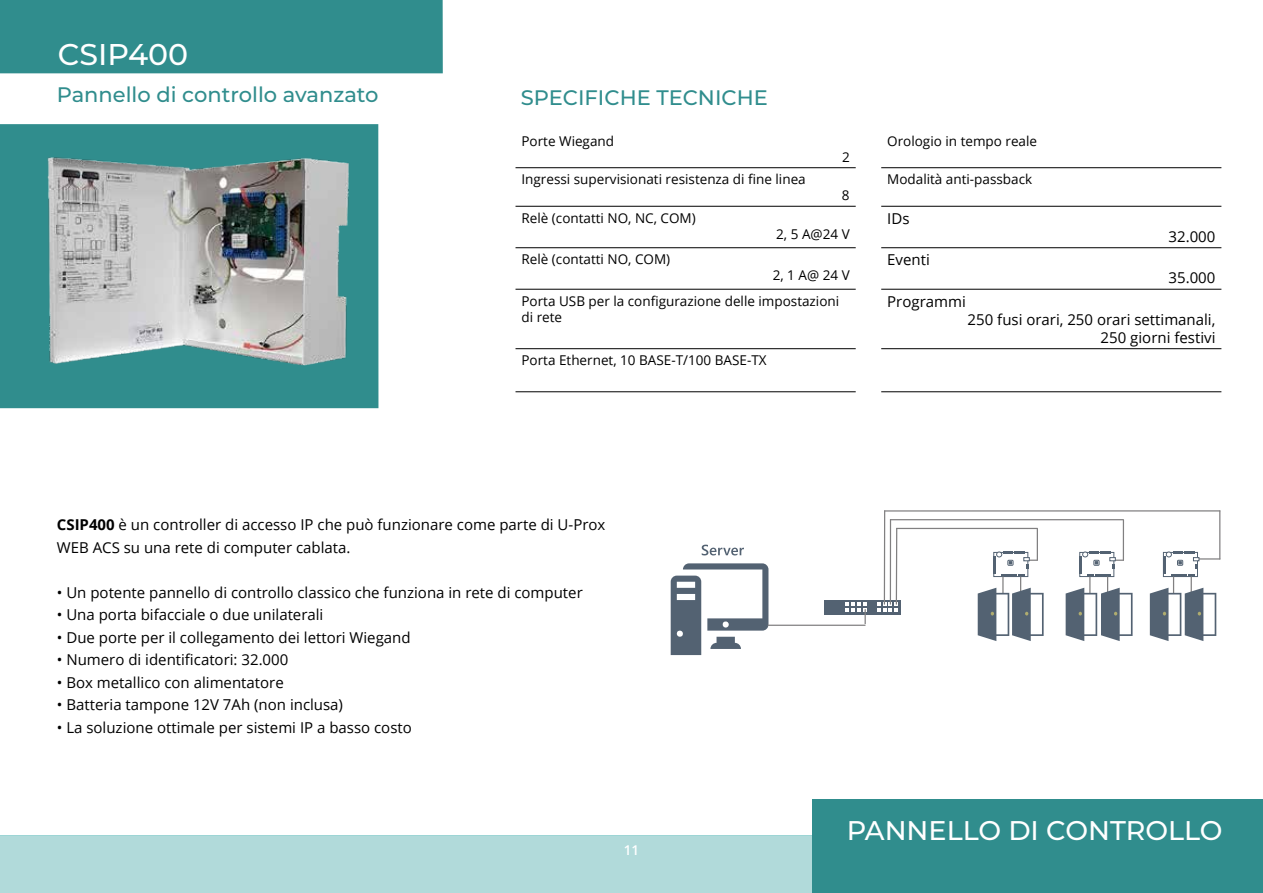
<style>
.page{position:relative;width:1263px;height:893px;background:#fff}
.page>*{position:absolute;margin:0;border:0;box-sizing:border-box;transform-origin:0 0}
.t1{font:500 30px "Montserrat";color:#fff}
.t2{font:500 27px "Montserrat";color:#fff}
.t3{font:500 21px "Montserrat";color:#308d8d}
.t4{font:15px/22.5px "Open Sans";color:#010101}
.t5{font:15px/18px "Open Sans";color:#000;text-align:right}
.t6{font:13.5px/16.2px "Open Sans";color:#000}
.t7{font:600 13.5px "Open Sans";color:#fff}
.s1{font-weight:700}
</style>
<div class="page">
<div style="left:0;top:835px;width:812px;height:58px;background:#b1dada"></div>
<div style="left:0;top:0;width:443px;height:73px;background:#308d8d"></div>
<div style="left:812px;top:799px;width:451px;height:94px;background:#308d8d"></div>
<div style="left:0;top:124px;width:378px;height:284px;background:#308d8d"></div>
<hr style="left:515px;top:167px;width:341px;height:1px;background:#000">
<hr style="left:881px;top:167px;width:340px;height:1px;background:#000">
<hr style="left:515px;top:206px;width:341px;height:1px;background:#000">
<hr style="left:881px;top:206px;width:340px;height:1px;background:#000">
<hr style="left:515px;top:247px;width:341px;height:1px;background:#000">
<hr style="left:881px;top:247px;width:340px;height:1px;background:#000">
<hr style="left:515px;top:289px;width:341px;height:1px;background:#000">
<hr style="left:881px;top:289px;width:340px;height:1px;background:#000">
<hr style="left:515px;top:348px;width:341px;height:1px;background:#000">
<hr style="left:881px;top:348px;width:340px;height:1px;background:#000">
<hr style="left:881px;top:391px;width:340px;height:1px;background:#000">
<hr style="left:515px;top:391px;width:341px;height:1px;background:#000">
<img style="left:47px;top:157px;width:302px;height:209px">
<div style="left:825px;top:600px;width:76px;height:14px;background:#536272"></div>
<svg style="left:671px;top:563px;width:196px;height:92px"></svg>
<svg style="left:702px;top:545px;width:42px;height:10px"></svg>
<svg style="left:877px;top:510px;width:343px;height:131px"></svg>
<h1 class="t1" style="left:58px;top:33px;width:132px">CSIP400</h1>
<h3 class="t3" style="left:57px;top:80px;width:323px">Pannello di controllo avanzato</h3>
<h3 class="t3" style="left:521px;top:83px;width:248px">SPECIFICHE TECNICHE</h3>
<p class="t6" style="left:521px;top:132px;width:94px">Porte Wiegand</p>
<p class="t6" style="left:521px;top:171px;width:286px">Ingressi supervisionati resistenza di fine linea</p>
<p class="t6" style="left:521px;top:209px;width:176px">Relè (contatti NO, NC, COM)</p>
<p class="t6" style="left:842px;top:148px;width:9px">2</p>
<p class="t6" style="left:842px;top:187px;width:9px">8</p>
<p class="t6" style="left:521px;top:251px;width:150px">Relè (contatti NO, COM)</p>
<p class="t6" style="left:776px;top:225px;width:75px">2, 5 A@24 V</p>
<p class="t6" style="left:773px;top:267px;width:78px">2, 1 A@ 24 V</p>
<p class="t6" style="left:887px;top:132px;width:151px">Orologio in tempo reale</p>
<p class="t6" style="left:887px;top:171px;width:147px">Modalità anti-passback</p>
<p class="t5" style="left:887px;top:209px;width:24px">IDs</p>
<p class="t5" style="left:887px;top:250px;width:44px">Eventi</p>
<p class="t5" style="left:1168px;top:227px;width:48px">32.000</p>
<p class="t5" style="left:1168px;top:268px;width:48px">35.000</p>
<p class="t6" style="left:521px;top:292px;width:319px">Porta USB per la configurazione delle impostazioni di rete</p>
<p class="t5" style="left:887px;top:292px;width:80px">Programmi</p>
<p class="t5" style="left:967px;top:310px;width:249px">250 fusi orari, 250 orari settimanali,<br>250 giorni festivi</p>
<p class="t6" style="left:521px;top:352px;width:247px">Porta Ethernet, 10 BASE-T/100 BASE-TX</p>
<p class="t4" style="left:57px;top:513px;width:550px"><span class="s1">CSIP400</span> è un controller di accesso IP che può funzionare come parte di U-Prox<br>WEB ACS su una rete di computer cablata.</p>
<p class="t4" style="left:57px;top:581px;width:527px">• Un potente pannello di controllo classico che funziona in rete di computer</p>
<p class="t4" style="left:57px;top:603px;width:268px">• Una porta bifacciale o due unilaterali</p>
<p class="t4" style="left:57px;top:626px;width:355px">• Due porte per il collegamento dei lettori Wiegand</p>
<p class="t4" style="left:57px;top:648px;width:233px">• Numero di identificatori: 32.000</p>
<p class="t4" style="left:57px;top:671px;width:228px">• Box metallico con alimentatore</p>
<p class="t4" style="left:57px;top:693px;width:288px">• Batteria tampone 12V 7Ah (non inclusa)</p>
<p class="t4" style="left:57px;top:716px;width:356px">• La soluzione ottimale per sistemi IP a basso costo</p>
<p class="t7" style="left:624px;top:841px;width:17px">11</p>
<h2 class="t2" style="left:847px;top:811px;width:377px">PANNELLO DI CONTROLLO</h2>
</div>
